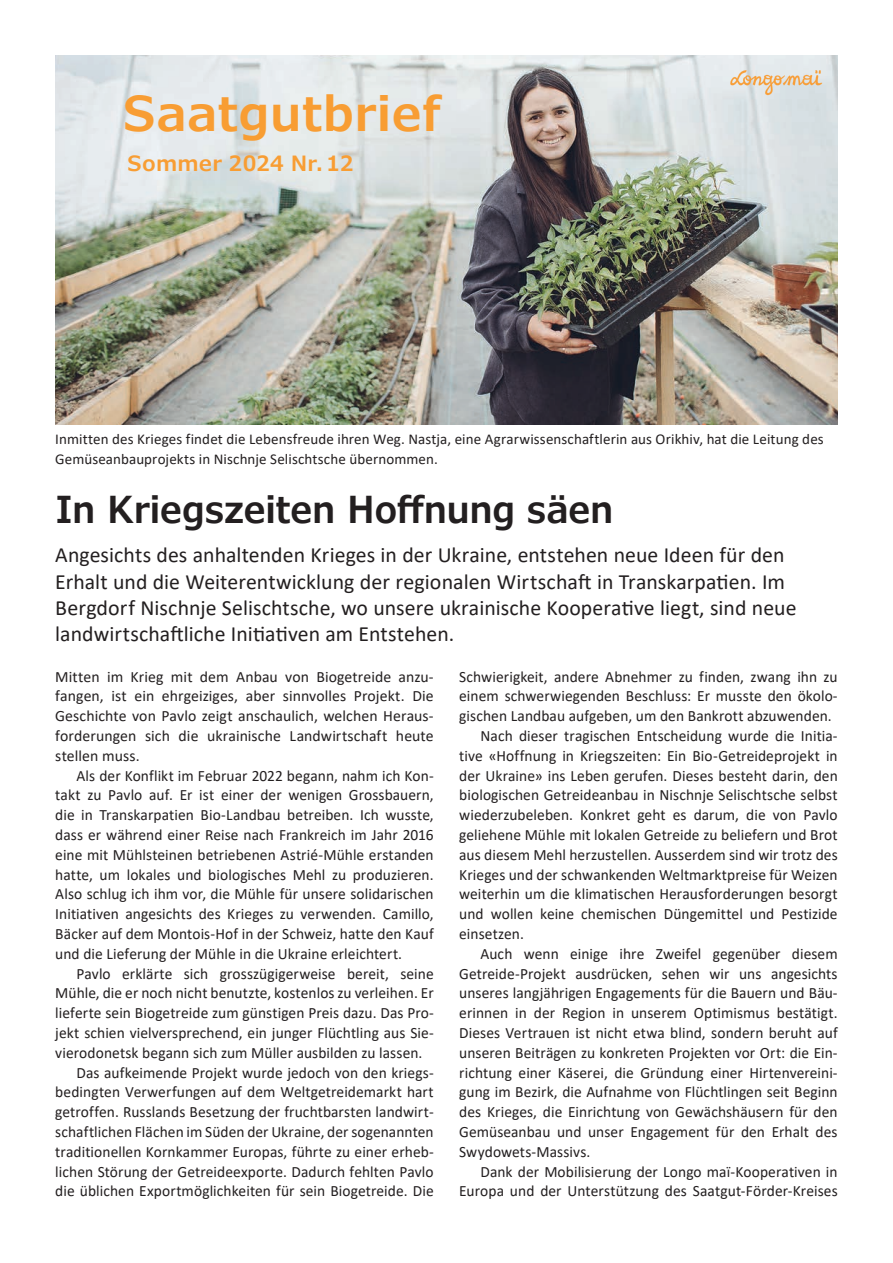
<style>
.page{position:relative;width:893px;height:1263px;background:#fff}
.page>*{position:absolute;margin:0;border:0;box-sizing:border-box;transform-origin:0 0}
.t1{font:600 48px "Verdana Pro";color:#f89d33}
.t2{font:600 37.05px "Verdana Pro";letter-spacing:-.015em;color:#231f20;scale:.95 1}
.t3{font:21.75px/26.1px "Calibri";letter-spacing:.005em;color:#231f20}
.t4{font:600 21px "Verdana Pro";letter-spacing:.005em;color:#f89d33}
.t5{font:15.75px/19.8px "Calibri";letter-spacing:.005em;color:#231f20;text-align:justify}
.t6{font:15px/19.8px "Calibri";letter-spacing:.005em;color:#231f20}
</style>
<div class="page">
<img style="left:55px;top:55px;width:783px;height:369px">
<svg style="left:730px;top:70px;width:92px;height:25px;background:#e3d5c1"></svg>
<h1 class="t1" style="left:123px;top:82px;width:319px">Saatgutbrief</h1>
<h3 class="t4" style="left:128px;top:150px;width:228px">Sommer 2024 Nr.12</h3>
<p class="t6" style="left:55px;top:429px;width:770px">Inmitten des Krieges findet die Lebensfreude ihren Weg. Nastja, eine Agrarwissenschaftlerin aus Orikhiv, hat die Leitung des<br>Gemüseanbauprojekts in Nischnje Selischtsche übernommen.</p>
<h2 class="t2" style="left:55px;top:485px;width:589px">In Kriegszeiten Hoffnung säen</h2>
<p class="t3" style="left:55px;top:542px;width:743px">Angesichts des anhaltenden Krieges in der Ukraine, entstehen neue Ideen für den Erhalt und die Weiterentwicklung der regionalen Wirtschaft in Transkarpatien. Im Bergdorf Nischnje Selischtsche, wo unsere ukrainische Kooperative liegt, sind neue landwirtschaftliche Initiativen am Entstehen.</p>
<p class="t5" style="left:55px;top:666px;width:380px">Mitten im Krieg mit dem Anbau von Biogetreide anzu&shy;fangen, ist ein ehrgeiziges, aber sinnvolles Projekt. Die Geschichte von Pavlo zeigt anschaulich, welchen Heraus&shy;forderungen sich die ukrainische Landwirtschaft heute stellen muss.</p>
<p class="t5" style="left:55px;top:765px;width:380px;text-indent:21px">Als der Konflikt im Februar 2022 begann, nahm ich Kon&shy;takt zu Pavlo auf. Er ist einer der wenigen Grossbauern, die in Transkarpatien Bio-Landbau betreiben. Ich wusste, dass er während einer Reise nach Frankreich im Jahr 2016 eine mit Mühlsteinen betriebenen Astrié-Mühle erstanden hatte, um lokales und biologisches Mehl zu produzieren.<br>Also schlug ich ihm vor, die Mühle für unsere solidarischen Initiativen angesichts des Krieges zu verwenden. Camillo, Bäcker auf dem Montois-Hof in der Schweiz, hatte den Kauf und die Lieferung der Mühle in die Ukraine erleichtert.</p>
<p class="t5" style="left:77px;top:963px;width:359px">Pavlo erklärte sich grosszügigerweise bereit, seine</p>
<p class="t5" style="left:55px;top:983px;width:380px">Mühle, die er noch nicht benutzte, kostenlos zu verleihen. Er</p>
<p class="t5" style="left:55px;top:1002px;width:380px">lieferte sein Biogetreide zum günstigen Preis dazu. Das Pro-</p>
<p class="t5" style="left:55px;top:1022px;width:380px">jekt schien vielversprechend, ein junger Flüchtling aus Sie-</p>
<p class="t5" style="left:55px;top:1042px;width:369px">vierodonetsk begann sich zum Müller ausbilden zu lassen.</p>
<p class="t5" style="left:77px;top:1062px;width:359px">Das aufkeimende Projekt wurde jedoch von den kriegs-</p>
<p class="t5" style="left:55px;top:1082px;width:380px">bedingten Verwerfungen auf dem Weltgetreidemarkt hart</p>
<p class="t5" style="left:55px;top:1102px;width:380px">getroffen. Russlands Besetzung der fruchtbarsten landwirt-</p>
<p class="t5" style="left:55px;top:1121px;width:380px">schaftlichen Flächen im Süden der Ukraine, der sogenannten</p>
<p class="t5" style="left:55px;top:1141px;width:380px">traditionellen Kornkammer Europas, führte zu einer erheb-</p>
<p class="t5" style="left:55px;top:1161px;width:380px">lichen Störung der Getreideexporte. Dadurch fehlten Pavlo</p>
<p class="t5" style="left:55px;top:1181px;width:380px">die üblichen Exportmöglichkeiten für sein Biogetreide. Die</p>
<p class="t5" style="left:459px;top:666px;width:380px">Schwierigkeit, andere Abnehmer zu finden, zwang ihn zu</p>
<p class="t5" style="left:459px;top:686px;width:380px">einem schwerwiegenden Beschluss: Er musste den ökolo-</p>
<p class="t5" style="left:459px;top:706px;width:374px">gischen Landbau aufgeben, um den Bankrott abzuwenden.</p>
<p class="t5" style="left:480px;top:725px;width:359px">Nach dieser tragischen Entscheidung wurde die Initia-</p>
<p class="t5" style="left:459px;top:745px;width:380px">tive «Hoffnung in Kriegszeiten: Ein Bio-Getreideprojekt in</p>
<p class="t5" style="left:459px;top:765px;width:380px">der Ukraine» ins Leben gerufen. Dieses besteht darin, den</p>
<p class="t5" style="left:459px;top:785px;width:380px">biologischen Getreideanbau in Nischnje Selischtsche selbst</p>
<p class="t5" style="left:459px;top:804px;width:380px">wiederzubeleben. Konkret geht es darum, die von Pavlo</p>
<p class="t5" style="left:459px;top:824px;width:380px">geliehene Mühle mit lokalen Getreide zu beliefern und Brot</p>
<p class="t5" style="left:459px;top:844px;width:380px">aus diesem Mehl herzustellen. Ausserdem sind wir trotz des</p>
<p class="t5" style="left:459px;top:864px;width:380px">Krieges und der schwankenden Weltmarktpreise für Weizen</p>
<p class="t5" style="left:459px;top:884px;width:380px">weiterhin um die klimatischen Herausforderungen besorgt</p>
<p class="t5" style="left:459px;top:903px;width:380px">und wollen keine chemischen Düngemittel und Pestizide</p>
<p class="t5" style="left:459px;top:923px;width:66px">ein setzen.</p>
<p class="t5" style="left:480px;top:943px;width:359px">Auch wenn einige ihre Zweifel gegenüber diesem</p>
<p class="t5" style="left:459px;top:963px;width:380px">Getreide-Projekt ausdrücken, sehen wir uns angesichts</p>
<p class="t5" style="left:459px;top:983px;width:380px">unseres langjährigen Engagements für die Bauern und Bäu-</p>
<p class="t5" style="left:459px;top:1003px;width:380px">erinnen in der Region in unserem Optimismus bestätigt.</p>
<p class="t5" style="left:459px;top:1022px;width:380px">Dieses Vertrauen ist nicht etwa blind, sondern beruht auf</p>
<p class="t5" style="left:459px;top:1042px;width:380px">unseren Beiträgen zu konkreten Projekten vor Ort: die Ein-</p>
<p class="t5" style="left:459px;top:1062px;width:380px">richtung einer Käserei, die Gründung einer Hirtenvereini-</p>
<p class="t5" style="left:459px;top:1082px;width:380px">gung im Bezirk, die Aufnahme von Flüchtlingen seit Beginn</p>
<p class="t5" style="left:459px;top:1101px;width:380px">des Krieges, die Einrichtung von Gewächshäusern für den</p>
<p class="t5" style="left:459px;top:1121px;width:380px">Gemüseanbau und unser Engagement für den Erhalt des</p>
<p class="t5" style="left:459px;top:1141px;width:133px">Swydowets-Massivs.</p>
<p class="t5" style="left:480px;top:1161px;width:359px">Dank der Mobilisierung der Longo maï-Kooperativen in</p>
<p class="t5" style="left:459px;top:1181px;width:380px">Europa und der Unterstützung des Saatgut-Förder-Kreises</p>
</div>
